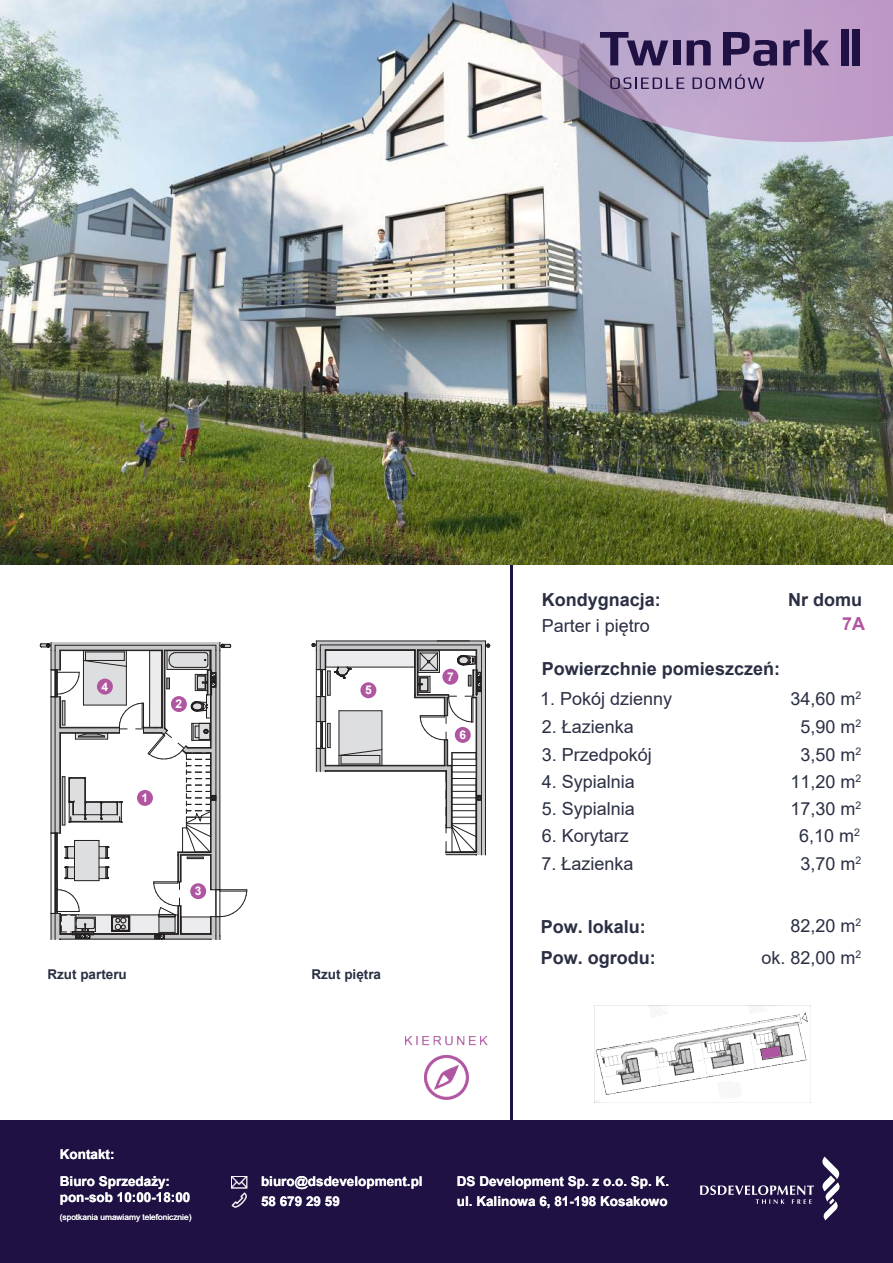
<style>
.page{position:relative;width:893px;height:1263px;background:#fff}
.page>*{position:absolute;margin:0;border:0;box-sizing:border-box;transform-origin:0 0}
.t1{font:18px "Arial";color:#2a2f43}
.t2{font:700 18px "Arial";color:#2a2f43}
.t3{font:700 18px "Arial";color:#b255a1}
.t4{font:700 13.5px/27.2px "Arial";color:#fff}
.t5{font:700 13.5px "Arial";color:#292f43}
.t6{font:700 12px "Arial";color:#fff}
.t7{font:8.25px "Arial";color:#fff}
</style>
<div class="page">
<img style="left:0;top:0;width:893px;height:1263px">
<img style="left:405px;top:1036px;width:82px;height:63px">
<img style="left:595px;top:1005px;width:216px;height:97px">
<svg style="left:40px;top:642px;width:208px;height:298px"></svg>
<svg style="left:312px;top:641px;width:178px;height:215px"></svg>
<div style="left:97px;top:679px;width:16px;height:15px;background:#b056a1;border-radius:50%"></div>
<svg style="left:761px;top:1046px;width:20px;height:13px"></svg>
<p class="t6" style="left:101px;top:678px;width:8px">4</p>
<p class="t6" style="left:176px;top:695px;width:8px">2</p>
<p class="t6" style="left:142px;top:789px;width:8px">1</p>
<p class="t6" style="left:195px;top:883px;width:8px">3</p>
<p class="t6" style="left:365px;top:682px;width:8px">5</p>
<p class="t5" style="left:47px;top:965px;width:81px">Rzut parteru</p>
<p class="t5" style="left:311px;top:965px;width:71px">Rzut piętra</p>
<p class="t6" style="left:447px;top:668px;width:8px">7</p>
<p class="t6" style="left:459px;top:726px;width:8px">6</p>
<p class="t2" style="left:542px;top:587px;width:121px">Kondygnacja:</p>
<p class="t1" style="left:542px;top:613px;width:110px">Parter i piętro</p>
<p class="t2" style="left:542px;top:656px;width:240px">Powierzchnie pomieszczeń:</p>
<p class="t2" style="left:788px;top:587px;width:75px">Nr domu</p>
<p class="t3" style="left:842px;top:611px;width:25px">7A</p>
<p class="t1" style="left:540px;top:686px;width:134px">1. Pokój dzienny</p>
<p class="t1" style="left:791px;top:686px;width:72px">34,60 m<sup>2</sup></p>
<p class="t1" style="left:542px;top:714px;width:94px">2. Łazienka</p>
<p class="t1" style="left:801px;top:714px;width:62px">5,90 m<sup>2</sup></p>
<p class="t1" style="left:542px;top:742px;width:112px">3. Przedpokój</p>
<p class="t1" style="left:801px;top:742px;width:62px">3,50 m<sup>2</sup></p>
<p class="t1" style="left:542px;top:769px;width:95px">4. Sypialnia</p>
<p class="t1" style="left:790px;top:769px;width:72px">11,20 m<sup>2</sup></p>
<p class="t1" style="left:542px;top:796px;width:95px">5. Sypialnia</p>
<p class="t1" style="left:791px;top:796px;width:72px">17,30 m<sup>2</sup></p>
<p class="t1" style="left:542px;top:824px;width:89px">6. Korytarz</p>
<p class="t1" style="left:799px;top:824px;width:62px">6,10 m<sup>2</sup></p>
<p class="t1" style="left:541px;top:851px;width:94px">7. Łazienka</p>
<p class="t1" style="left:801px;top:851px;width:62px">3,70 m<sup>2</sup></p>
<p class="t2" style="left:541px;top:913px;width:107px">Pow. lokalu:</p>
<p class="t1" style="left:791px;top:913px;width:72px">82,20 m<sup>2</sup></p>
<p class="t2" style="left:541px;top:945px;width:117px">Pow. ogrodu:</p>
<p class="t1" style="left:761px;top:945px;width:101px">ok. 82,00 m<sup>2</sup></p>
<p class="t4" style="left:60px;top:1141px;width:112px">Kontakt:<br>Biuro Sprzedaży:</p>
<p class="t4" style="left:60px;top:1184px;width:132px">pon-sob 10:00-18:00</p>
<p class="t7" style="left:60px;top:1211px;width:133px">(spotkania umawiamy telefonicznie)</p>
<p class="t4" style="left:261px;top:1172px;width:163px;line-height:19.5px">biuro@dsdevelopment.pl<br>58 679 29 59</p>
<p class="t4" style="left:457px;top:1172px;width:214px;line-height:19.2px">DS Development Sp. z o.o. Sp. K. ul. Kalinowa 6, 81-198 Kosakowo</p>
</div>
